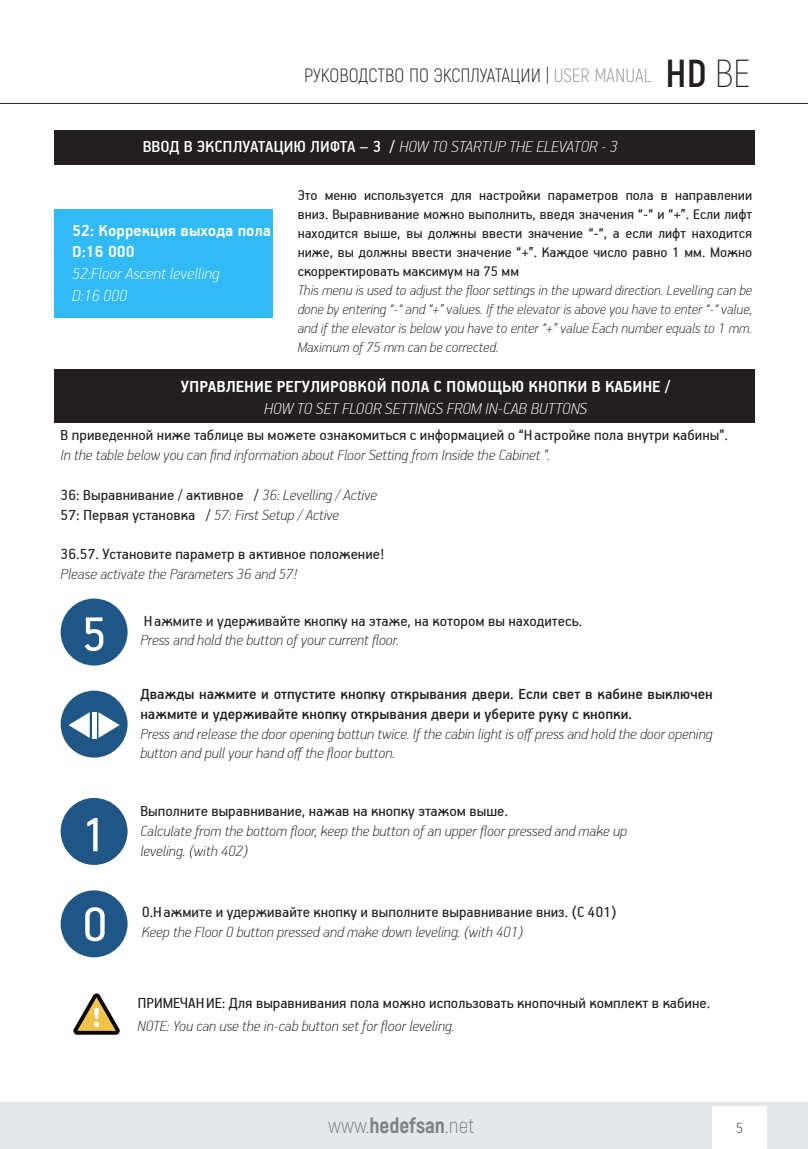
<style>
.page{position:relative;width:808px;height:1149px;background:#fff}
.page>*{position:absolute;margin:0;border:0;box-sizing:border-box;transform-origin:0 0}
.t1{font:54px/89.7px "PF Handbook Pro";color:#fff}
.t2{font:300 21.45px "Akrobat";letter-spacing:.005em;color:#808285}
.t3{font:300 19.2px "Akrobat";color:#231f20}
.t4{font:700 18px/21.6px "PF Handbook Pro";color:#fff}
.t5{font:italic 100 18px/21.6px "PF Handbook Pro";color:#fff}
.t6{font:500 18px "PF Handbook Pro";color:#fff}
.t7{font:italic 100 16.5px/19.8px "PF Handbook Pro";color:#231f20}
.t8{font:16.5px/19.8px "PF Handbook Pro";color:#231f20}
.t9{font:500 16.5px/19.8px "PF Handbook Pro";color:#231f20}
.t10{font:300 16.5px "PF Handbook Pro";color:#6c6d70}
.t11{font:15.75px/18.9px "PF Handbook Pro";color:#231f20;text-align:justify}
.t12{font:italic 100 15.75px/19.2px "PF Handbook Pro";color:#231f20;text-align:justify}
.s1{color:#939598}
.s2{font-weight:700;font-size:39px}
.s3{font-weight:200;font-size:39px}
.s4{font-weight:100;font-style:italic}
.s5{font-weight:800}
</style>
<div class="page">
<div style="left:0;top:1101px;width:808px;height:47px;background:#e6e7e9"></div>
<div style="left:713px;top:1106px;width:54px;height:42px;background:#fff"></div>
<hr style="left:0;top:103px;width:808px;height:1px;background:#231f20">
<div style="left:54px;top:130px;width:700px;height:34px;background:#231f20"></div>
<div style="left:54px;top:369px;width:700px;height:54px;background:#231f20"></div>
<div style="left:61px;top:598px;width:67px;height:67px;background:#205685;border-radius:50%"></div>
<div style="left:61px;top:690px;width:67px;height:67px;background:#205685;border-radius:50%"></div>
<div style="left:61px;top:797px;width:67px;height:67px;background:#205685;border-radius:50%"></div>
<div style="left:61px;top:890px;width:67px;height:67px;background:#205685;border-radius:50%"></div>
<svg style="left:68px;top:712px;width:22px;height:25px"></svg>
<svg style="left:98px;top:712px;width:22px;height:25px"></svg>
<div style="left:92px;top:712px;width:5px;height:26px;background:#fff"></div>
<svg style="left:73px;top:993px;width:47px;height:41px"></svg>
<div style="left:54px;top:209px;width:218px;height:108px;background:#32baf4"></div>
<p class="t3" style="left:304px;top:64px;width:448px">РУКОВОДСТВО ПО ЭКСПЛУАТАЦИИ | <span class="s1">USER MANUAL</span> <span class="s2">HD</span> <span class="s3">BE</span></p>
<p class="t6" style="left:143px;top:135px;width:477px">ВВОД В ЭКСПЛУАТАЦИЮ ЛИФТА – 3 / <span class="s4">HOW TO STARTUP THE ELEVATOR - 3</span></p>
<p class="t4" style="left:72px;top:218px;width:200px">52: Коррекция выхода пола<br>D:16 000</p>
<p class="t5" style="left:72px;top:261px;width:149px">52:Floor Ascent levelling<br>D:16 000</p>
<p class="t11" style="left:298px;top:185px;width:456px">Это меню используется для настройки параметров пола в направлении вниз. Выравнивание можно выполнить, введя значения “-“ и “+”. Если лифт находится выше, вы должны ввести значение “-“, а если лифт находится ниже, вы должны ввести значение “+”. Каждое число равно 1 мм. Можно скорректировать максимум на 75 мм</p>
<p class="t12" style="left:298px;top:279px;width:456px">This menu is used to adjust the floor settings in the upward direction. Levelling can be done by entering “-“ and “+” values. If the elevator is above you have to enter “-“ value, and if the elevator is below you have to enter “+” value Each number equals to 1 mm.<br>Maximum of 75 mm can be corrected.</p>
<p class="t4" style="left:181px;top:375px;width:491px">УПРАВЛЕНИЕ РЕГУЛИРОВКОЙ ПОЛА С ПОМОЩЬЮ КНОПКИ В КАБИНЕ /</p>
<p class="t5" style="left:264px;top:397px;width:325px">HOW TO SET FLOOR SETTINGS FROM IN-CAB BUTTONS</p>
<p class="t8" style="left:61px;top:425px;width:669px">В приведенной ниже таблице вы можете ознакомиться с информацией о “Настройке пола внутри кабины”.</p>
<p class="t7" style="left:61px;top:444px;width:491px">In the table below you can find information about Floor Setting from Inside the Cabinet ”.</p>
<p class="t8" style="left:61px;top:484px;width:318px">36: Выравнивание / активное / <span class="s4">36: Levelling / Active<br></span>57: Первая установка / <span class="s4">57: First Setup / Active</span></p>
<p class="t8" style="left:61px;top:543px;width:325px">36.57. Установите параметр в активное положение!</p>
<p class="t7" style="left:61px;top:563px;width:238px">Please activate the Parameters 36 and 57!</p>
<p class="t8" style="left:144px;top:609px;width:440px">Нажмите и удерживайте кнопку на этаже, на котором вы находитесь.</p>
<p class="t7" style="left:140px;top:629px;width:260px">Press and hold the button of your current floor.</p>
<p class="t9" style="left:140px;top:683px;width:574px">Дважды нажмите и отпустите кнопку открывания двери. Если свет в кабине выключен нажмите и удерживайте кнопку открывания двери и уберите руку с кнопки.</p>
<p class="t7" style="left:140px;top:722px;width:574px">Press and release the door opening bottun twice. If the cabin light is off press and hold the door opening button and pull your hand off the floor button.</p>
<h1 class="t1" style="left:82px;top:587px;width:27px">5</h1>
<h1 class="t1" style="left:82px;top:787px;width:27px">1<br>0</h1>
<p class="t8" style="left:140px;top:800px;width:369px">Выполните выравнивание, нажав на кнопку этажом выше.</p>
<p class="t7" style="left:140px;top:820px;width:488px">Calculate from the bottom floor, keep the button of an upper floor pressed and make up leveling. (with 402)</p>
<p class="t8" style="left:142px;top:901px;width:476px">0.Нажмите и удерживайте кнопку и выполните выравнивание вниз. (С 401)</p>
<p class="t7" style="left:142px;top:920px;width:382px">Keep the Floor 0 button pressed and make down leveling. (with 401)</p>
<p class="t8" style="left:138px;top:992px;width:574px">ПРИМЕЧАНИЕ: Для выравнивания пола можно использовать кнопочный комплект в кабине.</p>
<p class="t7" style="left:138px;top:1015px;width:319px">NOTE: You can use the in-cab button set for floor leveling.</p>
<h2 class="t2" style="left:328px;top:1112px;width:148px">www.<span class="s5">hedefsan</span>.net</h2>
<p class="t10" style="left:736px;top:1117px;width:9px">5</p>
</div>
